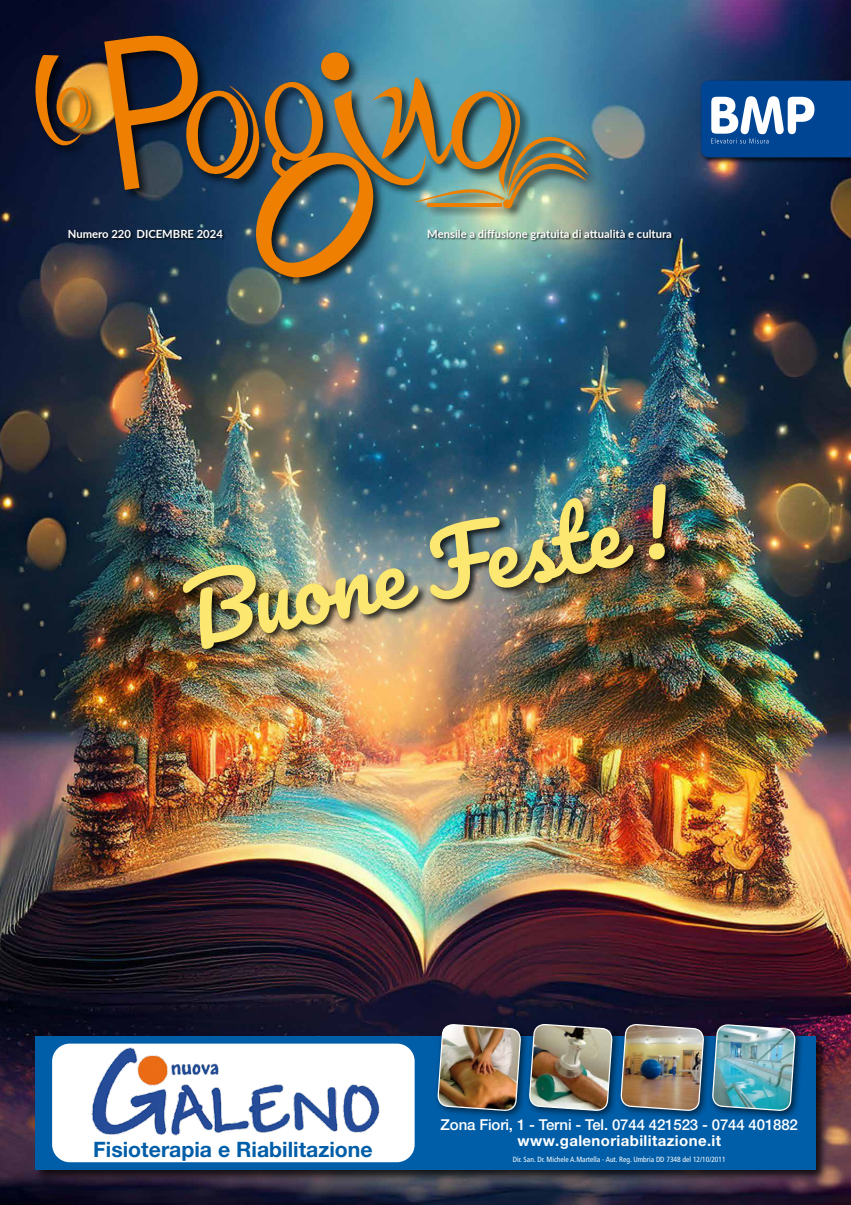
<style>
.page{position:relative;width:851px;height:1205px;background:#fff}
.page>*{position:absolute;margin:0;border:0;box-sizing:border-box;transform-origin:0 0}
.t1{font:700 21.25px "Helvetica Neue LT Pro";color:#005ea8}
.t2{font:500 15px "Helvetica Neue LT Pro";letter-spacing:-.01em;color:#fff}
.t3{font:700 15px "Helvetica Neue LT Pro";letter-spacing:.025em;color:#fff}
.t4{font:700 11.25px "Lato";color:#fff}
.t5{font:condensed 7.5px "Frutiger LT Std";color:#fff}
</style>
<div class="page">
<img style="left:0;top:0;width:850px;height:1205px">
<div style="left:428px;top:230px;width:246px;height:13px;background:#000;opacity:.75"></div>
<div style="left:699px;top:79px;width:151px;height:85px;background:#000;opacity:.75"></div>
<svg style="left:701px;top:81px;width:149px;height:76px"></svg>
<div style="left:34px;top:1034px;width:793px;height:147px;background:#000;opacity:.75"></div>
<div style="left:35px;top:1036px;width:780px;height:133px;background:#005ea8"></div>
<div style="left:52px;top:1043px;width:362px;height:119px;background:#fff;border-radius:18px"></div>
<img style="left:91px;top:1047px;width:289px;height:89px">
<div style="left:525px;top:1019px;width:96px;height:101px;background:#000;opacity:.63"></div>
<img style="left:528px;top:1004px;width:85px;height:116px">
<div style="left:616px;top:1020px;width:96px;height:100px;background:#000;opacity:.63"></div>
<img style="left:620px;top:1004px;width:84px;height:116px">
<div style="left:707px;top:1020px;width:97px;height:100px;background:#000;opacity:.63"></div>
<img style="left:711px;top:1004px;width:85px;height:116px">
<div style="left:433px;top:1020px;width:96px;height:100px;background:#000;opacity:.63"></div>
<img style="left:437px;top:1004px;width:84px;height:116px">
<div style="left:33px;top:33px;width:567px;height:257px;background:#000;opacity:.75"></div>
<svg style="left:34px;top:55px;width:57px;height:91px;background:#7f5320"></svg>
<img style="left:104px;top:35px;width:484px;height:243px">
<div style="left:181px;top:483px;width:494px;height:175px;background:#000;opacity:.75"></div>
<img style="left:183px;top:484px;width:482px;height:165px">
<p class="t4" style="left:68px;top:226px;width:156px">Numero 220 DICEMBRE 2024</p>
<p class="t4" style="left:427px;top:226px;width:246px">Mensile a diffusione gratuita di attualità e cultura</p>
<h1 class="t1" style="left:93px;top:1136px;width:281px">Fisioterapia e Riabilitazione</h1>
<h2 class="t2" style="left:440px;top:1115px;width:359px">Zona Fiori, 1 - Terni - Tel. 0744 421523 - 0744 401882</h2>
<h2 class="t3" style="left:517px;top:1131px;width:205px">www.galenoriabilitazione.it</h2>
<p class="t5" style="left:512px;top:1155px;width:214px">Dir. San. Dr. Michele A.Martella - Aut. Reg. Umbria DD 7348 del 12/10/2011</p>
</div>
